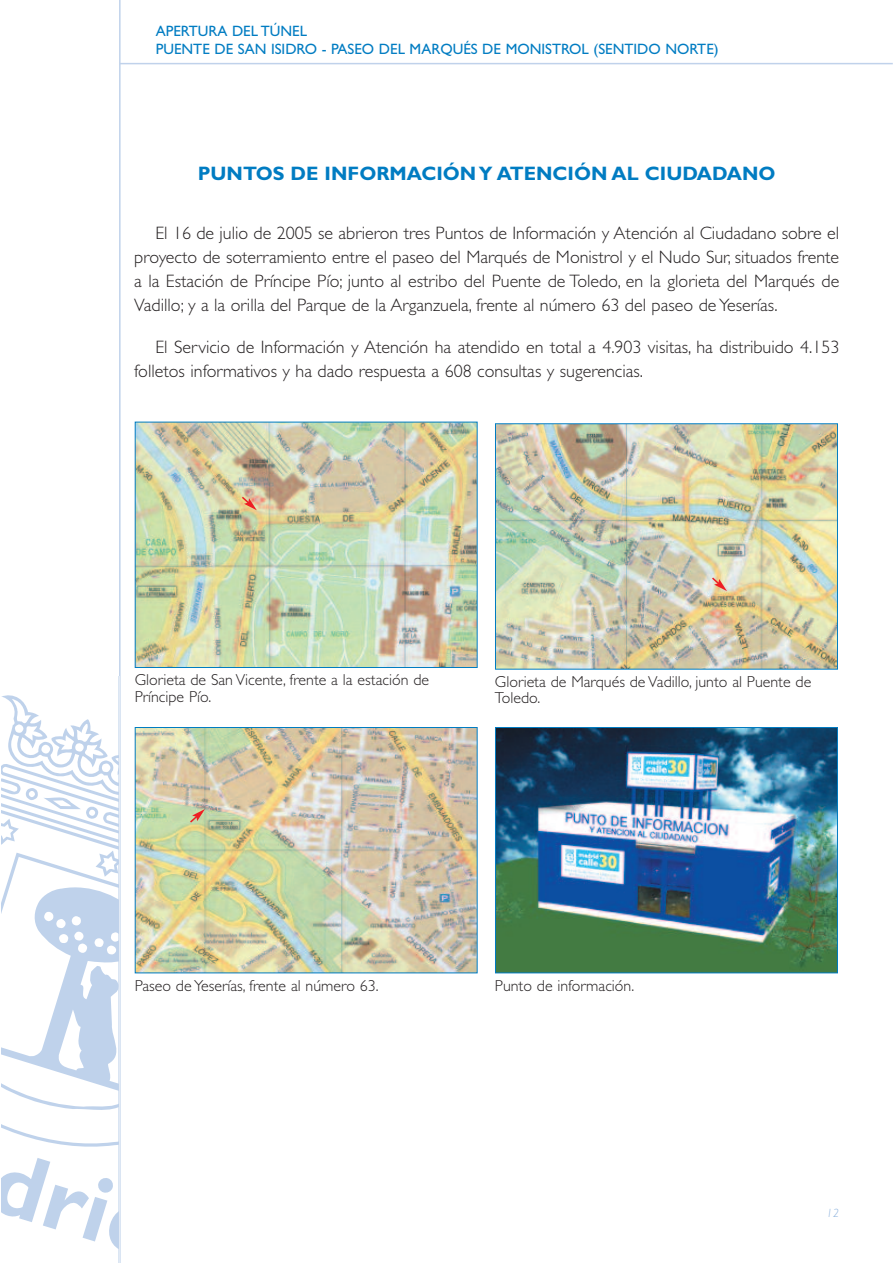
<style>
.page{position:relative;width:893px;height:1263px;background:#fff}
.page>*{position:absolute;margin:0;border:0;box-sizing:border-box;transform-origin:0 0}
.t1{font:700 19.5px "Gill Sans";color:#007cc2}
.t2{font:300 18px/24px "Gill Sans";color:#231f20;text-align:justify}
.t3{font:300 15.9px/16.5px "Gill Sans";color:#231f20}
.t4{font:15px/18px "Gill Sans";color:#007cc2}
.t5{font:italic 300 12px "Gill Sans";color:#88afdc}
</style>
<div class="page">
<hr style="left:119px;top:0;width:2px;height:1263px;background:#c0d2eb">
<hr style="left:120px;top:63px;width:773px;height:1px;background:#c0d2eb">
<svg style="left:2px;top:677px;width:117px;height:586px"></svg>
<img style="left:137px;top:424px;width:339px;height:242px">
<div style="left:135px;top:422px;width:343px;height:246px;border:1px solid #007cc2"></div>
<img style="left:497px;top:425px;width:339px;height:242px">
<div style="left:495px;top:423px;width:343px;height:246px;border:1px solid #007cc2"></div>
<img style="left:137px;top:729px;width:339px;height:242px">
<div style="left:135px;top:727px;width:343px;height:246px;border:1px solid #007cc2"></div>
<img style="left:497px;top:729px;width:339px;height:242px">
<div style="left:495px;top:727px;width:343px;height:246px;border:1px solid #007cc2"></div>
<svg style="left:240px;top:495px;width:19px;height:18px"></svg>
<svg style="left:710px;top:576px;width:19px;height:18px"></svg>
<svg style="left:188px;top:806px;width:19px;height:18px"></svg>
<p class="t4" style="left:156px;top:22px;width:564px">APERTURA DEL TÚNEL<br>PUENTE DE SAN ISIDRO - PASEO DEL MARQUÉS DE MONISTROL (SENTIDO NORTE)</p>
<p class="t1" style="left:198px;top:166px;width:579px">PUNTOS DE INFORMACIÓN Y ATENCIÓN AL CIUDADANO</p>
<p class="t2" style="left:134px;top:222px;width:707px;text-indent:21px">El 16 de julio de 2005 se abrieron tres Puntos de Información y Atención al Ciudadano sobre el proyecto de soterramiento entre el paseo del Marqués de Monistrol y el Nudo Sur, situados frente a la Estación de Príncipe Pío; junto al estribo del Puente de Toledo, en la glorieta del Marqués de Vadillo; y a la orilla del Parque de la Arganzuela, frente al número 63 del paseo de Yeserías.</p>
<p class="t2" style="left:134px;top:336px;width:707px;text-indent:21px">El Servicio de Información y Atención ha atendido en total a 4.903 visitas, ha distribuido 4.153 folletos informativos y ha dado respuesta a 608 consultas y sugerencias.</p>
<p class="t3" style="left:135px;top:673px;width:296px">Glorieta de San Vicente, frente a la estación de<br>Príncipe Pío.</p>
<p class="t3" style="left:495px;top:675px;width:318px">Glorieta de Marqués de Vadillo, junto al Puente de<br>Toledo.</p>
<p class="t3" style="left:135px;top:978px;width:245px">Paseo de Yeserías, frente al número 63.</p>
<p class="t3" style="left:495px;top:978px;width:141px">Punto de información.</p>
<p class="t5" style="left:826px;top:1208px;width:14px">12</p>
</div>
